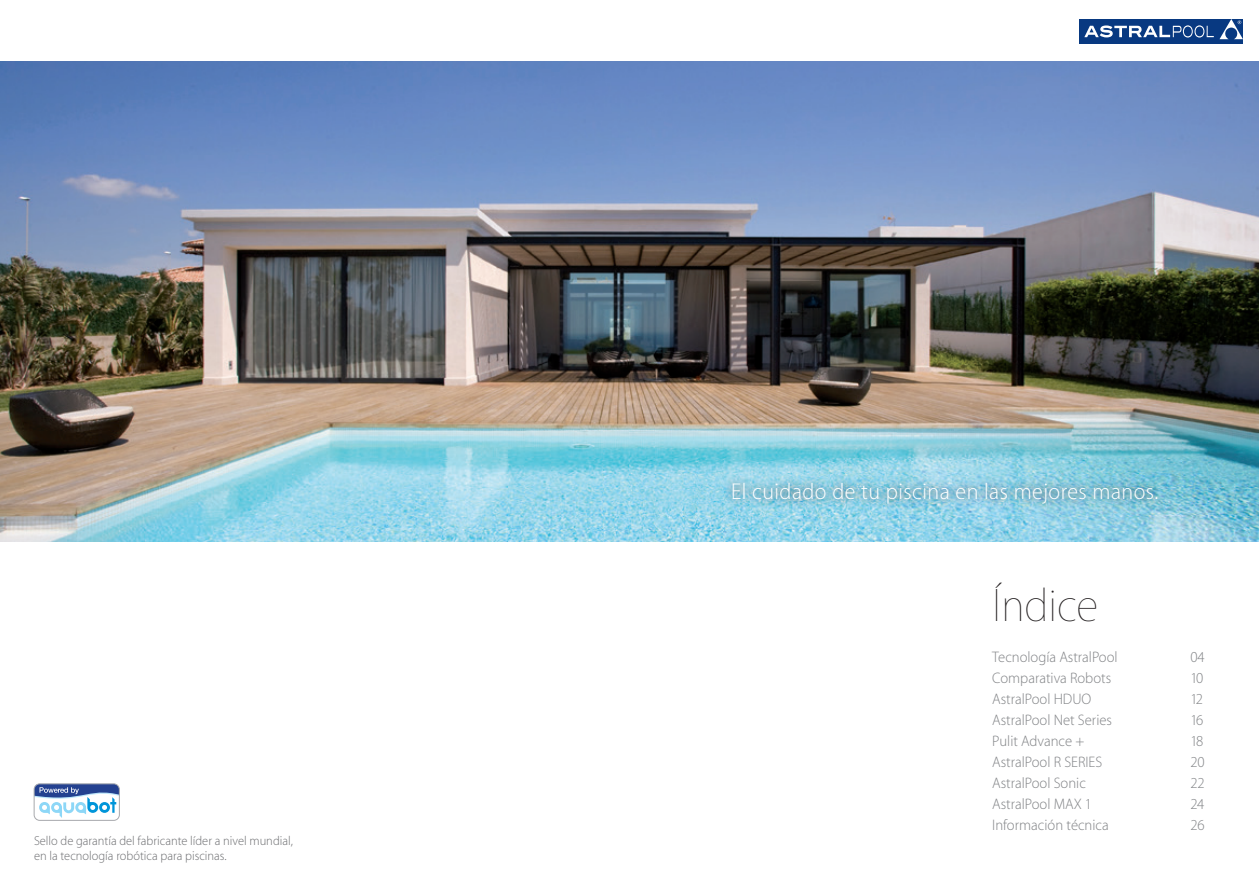
<style>
.page{position:relative;width:1259px;height:893px;background:#fff}
.page>*{position:absolute;margin:0;border:0;box-sizing:border-box;transform-origin:0 0}
.t1{font:200 46.5px "Myriad Set Pro";color:#231f20}
.t2{font:100 22.5px "Myriad Set Pro";letter-spacing:.02em;color:#fff}
.t3{font:100 15px/21px "Myriad Set Pro";color:#808285}
.t4{font:100 12.75px/15.3px "Myriad Set Pro";color:#6c6d70}
</style>
<div class="page">
<img style="left:0;top:62px;width:1259px;height:479px">
<div style="left:723px;top:474px;width:443px;height:38px;background:#231f20;opacity:.8"></div>
<svg style="left:34px;top:784px;width:85px;height:36px"></svg>
<svg style="left:1079px;top:19px;width:164px;height:25px"></svg>
<div style="left:1080px;top:19px;width:139px;height:24px;background:#083981"></div>
<svg style="left:1219px;top:39px;width:24px;height:4px"></svg>
<svg style="left:1219px;top:19px;width:24px;height:20px"></svg>
<svg style="left:1084px;top:25px;width:129px;height:13px"></svg>
<p class="t4" style="left:34px;top:832px;width:260px">Sello de garantía del fabricante líder a nivel mundial, en la tecnología robótica para piscinas.</p>
<h2 class="t2" style="left:731px;top:474px;width:429px">El cuidado de tu piscina en las mejores manos.</h2>
<h1 class="t1" style="left:992px;top:576px;width:107px">Índice</h1>
<p class="t3" style="left:992px;top:646px;width:127px">Tecnología AstralPool<br>Comparativa Robots<br>AstralPool HDUO<br>AstralPool Net Series<br>Pulit Advance +<br>AstralPool R SERIES<br>AstralPool Sonic<br>AstralPool MAX 1<br>Información técnica</p>
<p class="t3" style="left:1190px;top:646px;width:16px;text-align:justify">04<br>10<br>12<br>16<br>18<br>20<br>22<br>24<br>26</p>
</div>
